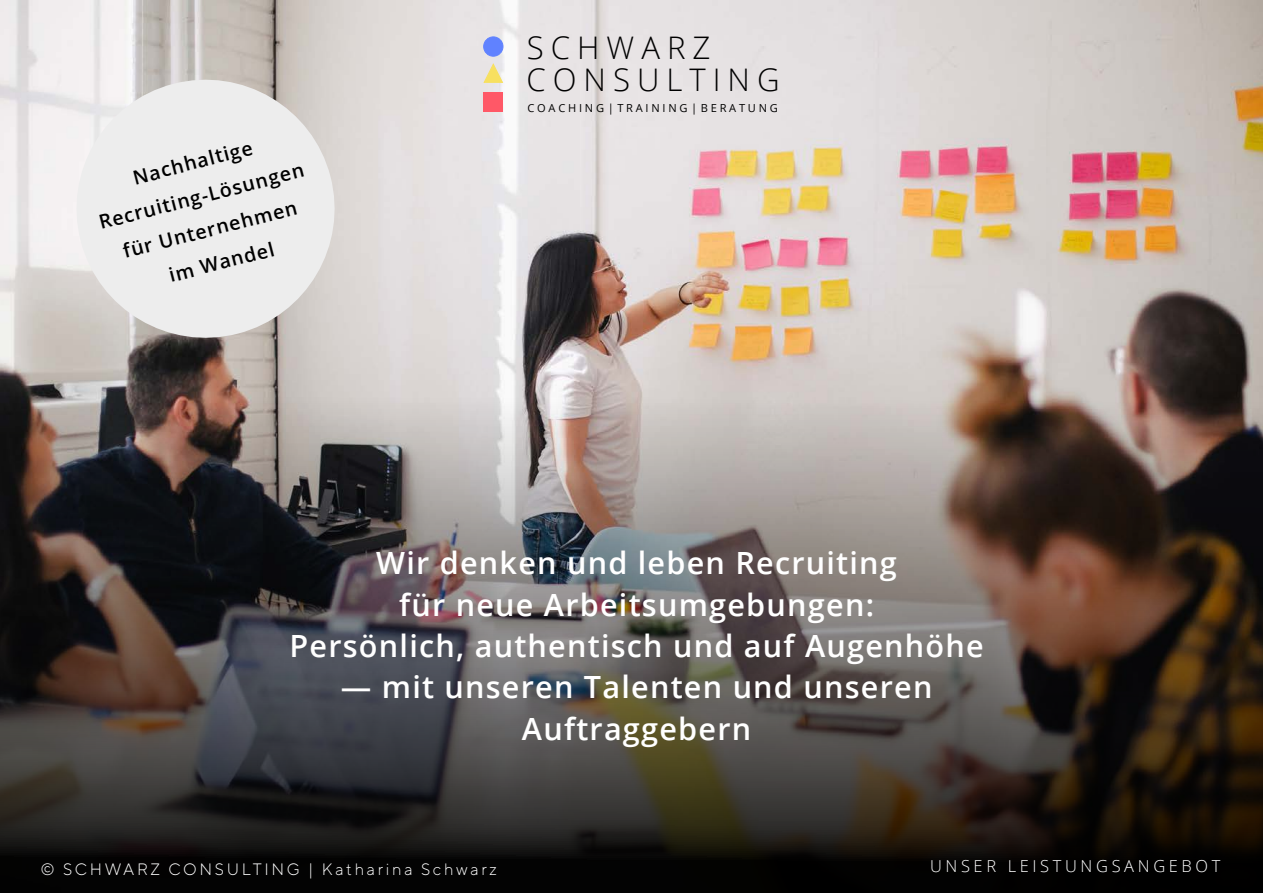
<style>
.page{position:relative;width:1263px;height:893px;background:#fff}
.page>*{position:absolute;margin:0;border:0;box-sizing:border-box;transform-origin:0 0}
.t1{font:300 31.2px "Open Sans";letter-spacing:.225em;color:#000}
.t2{font:600 30.6px "Open Sans";letter-spacing:.04em;color:#fff}
.t3{font:600 19.5px "Open Sans";color:#000}
.t4{font:300 16.5px "TT Norms";letter-spacing:.16em;color:#fff}
.t5{font:300 16.5px "Open Sans";letter-spacing:.22em;color:#fff}
.t6{font:11.1px "Open Sans";letter-spacing:.25em;color:#000}
</style>
<div class="page">
<img style="left:0;top:0;width:1263px;height:385px">
<img style="left:0;top:385px;width:1263px;height:508px">
<svg style="left:63px;top:66px;width:285px;height:285px;background:#e3e1e0"></svg>
<div style="left:484px;top:92px;width:19px;height:20px;background:#ff5867"></div>
<div style="left:484px;top:37px;width:19px;height:19px;background:#6082ff;border-radius:50%"></div>
<div style="left:483px;top:37px;width:20px;height:20px;border:1px solid #6082ff;border-radius:50%"></div>
<svg style="left:483px;top:63px;width:20px;height:20px"></svg>
<p class="t3" style="left:130px;top:164px;width:124px;rotate:-14deg">Nachhaltige</p>
<p class="t3" style="left:96px;top:208px;width:212px;rotate:-14deg">Recruiting-Lösungen</p>
<p class="t3" style="left:120px;top:238px;width:180px;rotate:-14deg">für Unternehmen</p>
<p class="t3" style="left:166px;top:262px;width:109px;rotate:-14deg">im Wandel</p>
<p class="t1" style="left:527px;top:26px;width:185px">SCHWARZ</p>
<p class="t1" style="left:526px;top:58px;width:255px">CONSULTING</p>
<p class="t6" style="left:527px;top:100px;width:252px">COACHING|TRAINING|BERATUNG</p>
<p class="t2" style="left:376px;top:542px;width:522px">Wir denken und leben Recruiting</p>
<p class="t2" style="left:399px;top:583px;width:476px">für neue Arbeitsumgebungen:</p>
<p class="t2" style="left:290px;top:625px;width:696px">Persönlich, authentisch und auf Augenhöhe</p>
<p class="t2" style="left:341px;top:666px;width:593px">— mit unseren Talenten und unseren</p>
<p class="t2" style="left:522px;top:708px;width:231px">Auftraggebern</p>
<p class="t4" style="left:40px;top:859px;width:458px">© SCHWARZ CONSULTING | Katharina Schwarz</p>
<p class="t5" style="left:930px;top:854px;width:292px">UNSER LEISTUNGSANGEBOT</p>
</div>
